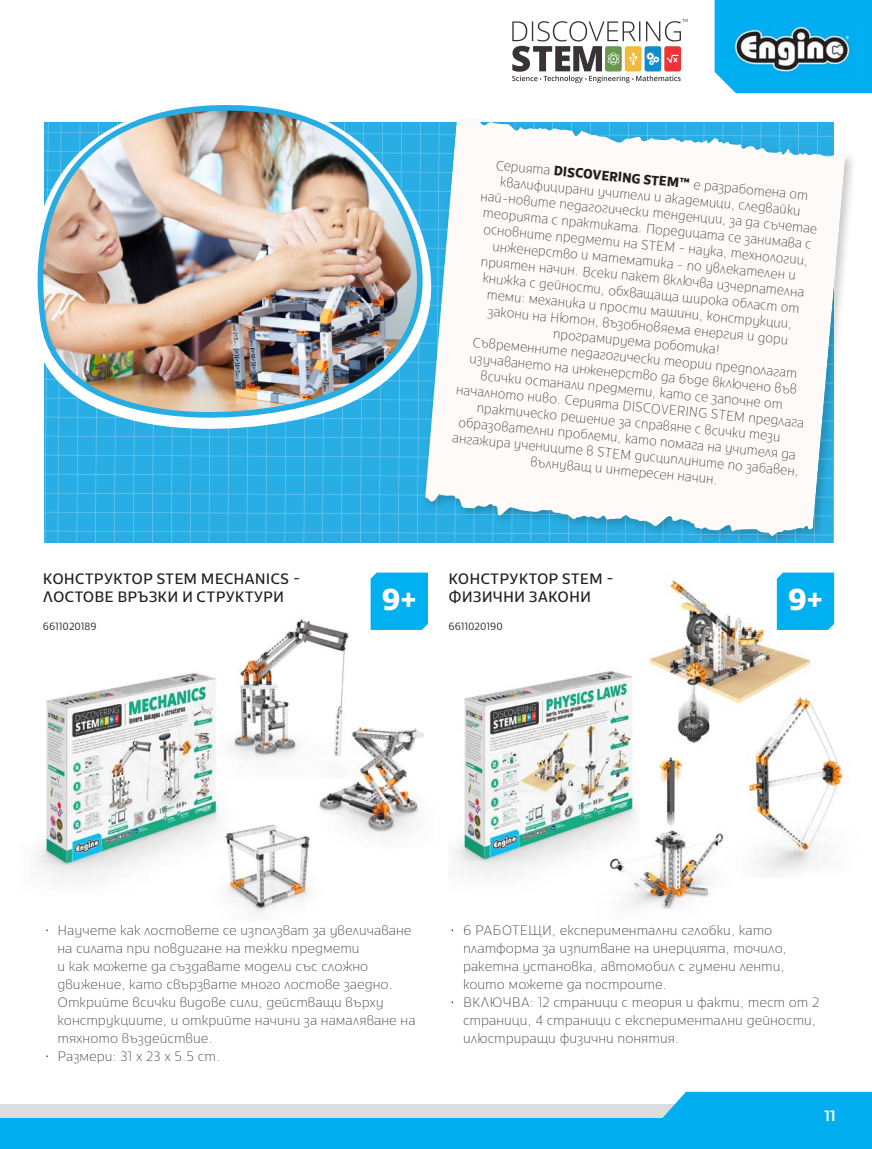
<style>
.page{position:relative;width:872px;height:1149px;background:#fff}
.page>*{position:absolute;margin:0;border:0;box-sizing:border-box;transform-origin:0 0}
.Title__33{font:700 30px "Cormac";color:#fff}
.Title__33-2{font:15px/18px "Cormac";color:#231f20}
.t1{font:500 15px "Cormac";color:#fff}
.Art_Nomer_33{font:100 13.5px/16.2px "Cormac";color:#231f20;text-align:center;scale:.95 1}
.Art_Nomer_33-2{font:100 13.5px/18px "Cormac";color:#231f20}
.Art_Nomer_33-3{font:300 10.5px "Cormac";color:#231f20;scale:.95 1}
.s1{font-weight:700}
</style>
<div class="page">
<div style="left:0;top:1104px;width:721px;height:25px;background:#dcdddf"></div>
<svg style="left:662px;top:1091px;width:210px;height:27px"></svg>
<div style="left:714px;top:0;width:158px;height:93px;background:#01aef0"></div>
<div style="left:0;top:1118px;width:872px;height:30px;background:#01aef0"></div>
<img style="left:726px;top:23px;width:133px;height:54px">
<svg style="left:44px;top:121px;width:796px;height:422px"></svg>
<svg style="left:44px;top:121px;width:426px;height:331px"></svg>
<img style="left:37px;top:105px;width:420px;height:332px">
<img style="left:36px;top:673px;width:184px;height:209px">
<img style="left:455px;top:671px;width:163px;height:204px">
<div style="left:370px;top:572px;width:58px;height:57px;background:#00b0f0"></div>
<img style="left:197px;top:592px;width:186px;height:186px">
<img style="left:618px;top:572px;width:217px;height:153px">
<img style="left:689px;top:668px;width:156px;height:205px">
<img style="left:561px;top:725px;width:209px;height:184px">
<img style="left:299px;top:705px;width:125px;height:130px">
<img style="left:209px;top:806px;width:117px;height:108px">
<svg style="left:512px;top:19px;width:175px;height:64px"></svg>
<p class="Art_Nomer_33" style="left:485px;top:154px;width:357px;rotate:6deg">Серията <span class="s1">DISCOVERING STEM™</span> е разработена от квалифицирани учители и академици, следвайки най-новите педагогически тенденции, за да съчетае теорията с практиката. Поредицата се занимава с основните предмети на STEM - наука, технологии, инженерство и математика - по увлекателен и приятен начин. Всеки пакет включва изчерпателна книжка с дейности, обхващаща широка област от теми: механика и прости машини, конструкции, закони на Нютон, възобновяема енергия и дори програмируема роботика!</p>
<p class="Art_Nomer_33" style="left:462px;top:331px;width:369px;rotate:6deg">Съвременните педагогически теории предполагат изучаването на инженерство да бъде включено във всички останали предмети, като се започне от началното ниво. Серията DISCOVERING STEM предлага практическо решение за справяне с всички тези образователни проблеми, като помага на учителя да ангажира учениците в STEM дисциплините по забавен, вълнуващ и интересен начин.</p>
<p class="Title__33-2" style="left:43px;top:569px;width:259px">КОНСТРУКТОР STEM MECHANICS -<br>ЛОСТОВЕ ВРЪЗКИ И СТРУКТУРИ</p>
<p class="Title__33-2" style="left:448px;top:569px;width:167px">КОНСТРУКТОР STEM -<br>ФИЗИЧНИ ЗАКОНИ</p>
<p class="Art_Nomer_33-3" style="left:43px;top:619px;width:58px">6611020189</p>
<p class="Art_Nomer_33-3" style="left:448px;top:619px;width:59px">6611020190</p>
<p class="Title__33" style="left:382px;top:580px;width:36px">9+</p>
<p class="Title__33" style="left:788px;top:580px;width:36px">9+</p>
<p class="Art_Nomer_33-2" style="left:57px;top:921px;width:359px;text-indent:-13px">• Научете как лостовете се използват за увеличаване на силата при повдигане на тежки предмети<br>и как можете да създавате модели със сложно движение, като свързвате много лостове заедно.<br>Открийте всички видове сили, действащи върху конструкциите, и открийте начини за намаляване на тяхното въздействие.</p>
<p class="Art_Nomer_33-2" style="left:45px;top:1047px;width:177px">• Размери: 31 x 23 x 5.5 cm.</p>
<p class="Art_Nomer_33-2" style="left:463px;top:921px;width:325px;text-indent:-13px">• 6 РАБОТЕЩИ, експериментални сглобки, като платформа за изпитване на инерцията, точило, ракетна установка, автомобил с гумени ленти, които можете да построите.</p>
<p class="Art_Nomer_33-2" style="left:463px;top:993px;width:358px;text-indent:-13px">• ВКЛЮЧВА: 12 страници с теория и факти, тест от 2 страници, 4 страници с експериментални дейности, илюстриращи физични понятия.</p>
<p class="t1" style="left:824px;top:1105px;width:13px">11</p>
</div>
